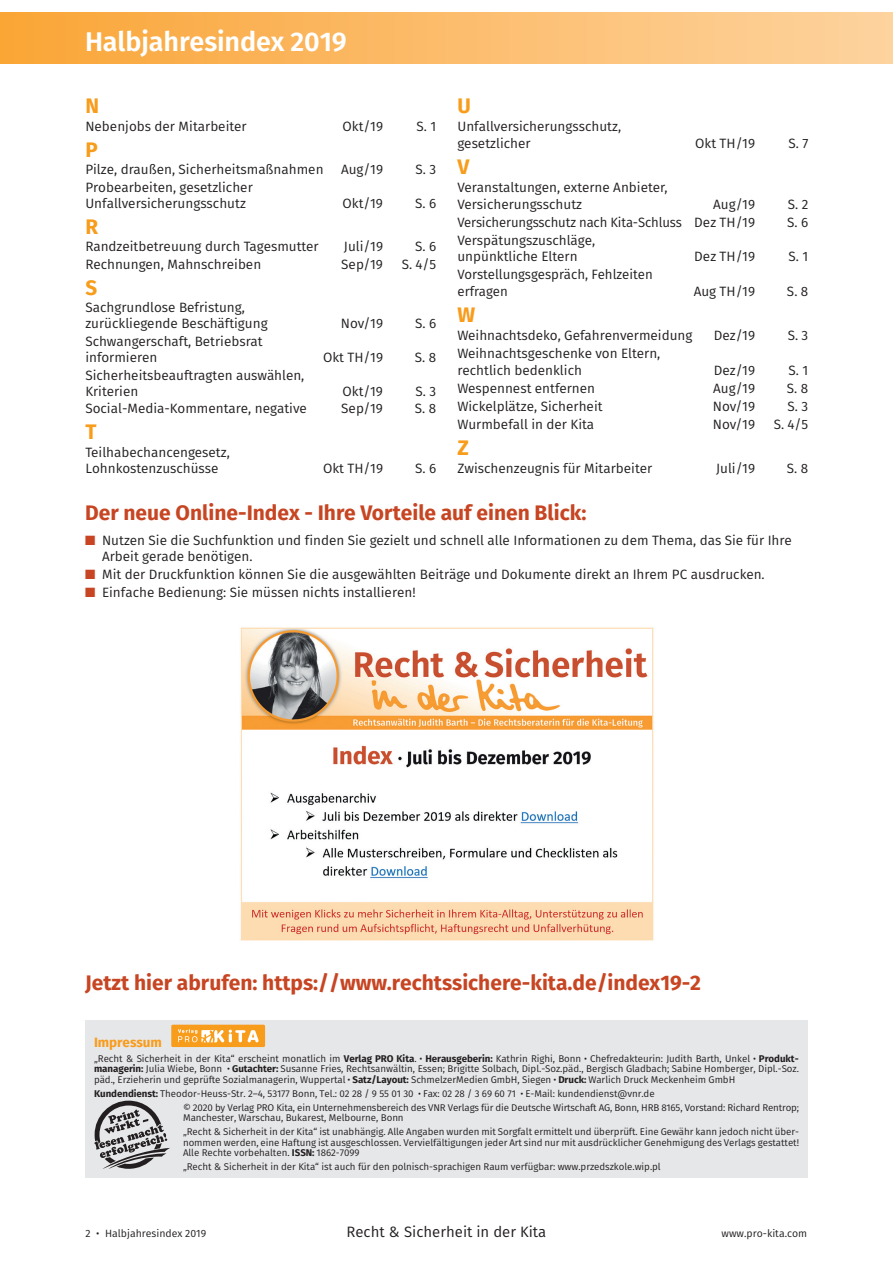
<style>
.page{position:relative;width:893px;height:1263px;background:#fff}
.page>*{position:absolute;margin:0;border:0;box-sizing:border-box;transform-origin:0 0}
.t1{font:600 27px "Fira Sans";letter-spacing:-.005em;color:#fff}
.t2{font:700 21px "Fira Sans";color:#c74522}
.t3{font:700 21px "Fira Sans";color:#f89c1c}
.t4{font:15px "Fira Sans";color:#231f20}
.t5{font:13.5px/16.2px "Fira Sans";color:#231f20}
.t6{font:700 13.5px "Fira Sans";letter-spacing:-.005em;color:#f89c1c}
.t7{font:10.5px "Fira Sans";color:#231f20}
.t8{font:9.75px/10.5px "Fira Sans";letter-spacing:-.005em;color:#231f20}
.s1{color:#c74522}
.s2{font-weight:700}
</style>
<div class="page">
<div style="left:0;top:13px;width:892px;height:51px;background:linear-gradient(to right,#faa537,#fed39f)"></div>
<hr style="left:892px;top:13px;width:1px;height:51px;background:#fdd39e">
<img style="left:240px;top:627px;width:414px;height:314px">
<div style="left:85px;top:1020px;width:723px;height:158px;background:#e6e7e9"></div>
<div style="left:171px;top:1025px;width:94px;height:22px;background:#f89c1c;border-radius:2px"></div>
<svg style="left:178px;top:1029px;width:81px;height:13px"></svg>
<svg style="left:94px;top:1101px;width:76px;height:68px"></svg>
<h1 class="t1" style="left:85px;top:19px;width:263px">Halbjahresindex 2019</h1>
<h2 class="t3" style="left:85px;top:88px;width:15px">N</h2>
<p class="t5" style="left:85px;top:118px;width:163px">Nebenjobs der Mitarbeiter</p>
<p class="t5" style="left:343px;top:118px;width:42px">Okt/19</p>
<p class="t5" style="left:416px;top:118px;width:21px">S. 1</p>
<h2 class="t3" style="left:85px;top:132px;width:14px">P</h2>
<p class="t5" style="left:85px;top:161px;width:240px">Pilze, draußen, Sicherheitsmaßnahmen</p>
<p class="t5" style="left:341px;top:161px;width:43px">Aug/19</p>
<p class="t5" style="left:416px;top:161px;width:22px">S. 3</p>
<p class="t5" style="left:85px;top:178px;width:169px">Probearbeiten, gesetzlicher<br>Unfallversicherungsschutz</p>
<h2 class="t3" style="left:457px;top:88px;width:15px">U</h2>
<p class="t5" style="left:457px;top:118px;width:165px;line-height:16.6px">Unfallversicherungsschutz, gesetzlicher</p>
<p class="t5" style="left:695px;top:135px;width:61px">Okt TH/19</p>
<p class="t5" style="left:788px;top:135px;width:21px">S. 7</p>
<h2 class="t3" style="left:457px;top:149px;width:13px">V</h2>
<p class="t5" style="left:457px;top:179px;width:211px;line-height:16.6px">Veranstaltungen, externe Anbieter,<br>Versicherungsschutz</p>
<p class="t5" style="left:343px;top:195px;width:42px">Okt/19</p>
<p class="t5" style="left:415px;top:195px;width:23px">S. 6</p>
<p class="t5" style="left:713px;top:196px;width:43px">Aug/19</p>
<p class="t5" style="left:788px;top:196px;width:22px">S. 2</p>
<p class="t5" style="left:457px;top:214px;width:299px">Versicherungsschutz nach Kita-Schluss Dez TH/19</p>
<p class="t5" style="left:787px;top:214px;width:23px">S. 6</p>
<p class="t5" style="left:457px;top:231px;width:139px;line-height:16.6px">Verspätungszuschläge, unpünktliche Eltern</p>
<h2 class="t3" style="left:85px;top:209px;width:14px">R</h2>
<p class="t5" style="left:85px;top:238px;width:235px">Randzeitbetreuung durch Tagesmutter</p>
<p class="t5" style="left:344px;top:238px;width:41px">Juli/19</p>
<p class="t5" style="left:415px;top:238px;width:23px">S. 6</p>
<p class="t5" style="left:85px;top:256px;width:177px">Rechnungen, Mahnschreiben</p>
<p class="t5" style="left:341px;top:256px;width:43px">Sep/19</p>
<p class="t5" style="left:402px;top:256px;width:36px">S. 4/5</p>
<h2 class="t3" style="left:85px;top:270px;width:13px">S</h2>
<p class="t5" style="left:85px;top:299px;width:184px">Sachgrundlose Befristung, zurückliegende Beschäftigung</p>
<p class="t5" style="left:694px;top:248px;width:62px">Dez TH/19</p>
<p class="t5" style="left:789px;top:248px;width:21px">S. 1</p>
<p class="t5" style="left:457px;top:266px;width:197px;line-height:16.6px">Vorstellungsgespräch, Fehlzeiten erfragen</p>
<p class="t5" style="left:694px;top:283px;width:63px">Aug TH/19</p>
<p class="t5" style="left:787px;top:283px;width:23px">S. 8</p>
<h2 class="t3" style="left:457px;top:297px;width:19px">W</h2>
<p class="t5" style="left:457px;top:327px;width:236px">Weihnachtsdeko, Gefahrenvermeidung</p>
<p class="t5" style="left:714px;top:327px;width:43px">Dez/19</p>
<p class="t5" style="left:788px;top:327px;width:22px">S. 3</p>
<p class="t5" style="left:457px;top:345px;width:204px;line-height:16.6px">Weihnachtsgeschenke von Eltern, rechtlich bedenklich</p>
<p class="t5" style="left:341px;top:315px;width:44px">Nov/19</p>
<p class="t5" style="left:415px;top:315px;width:23px">S. 6</p>
<p class="t5" style="left:85px;top:333px;width:179px">Schwangerschaft, Betriebsrat informieren</p>
<p class="t5" style="left:323px;top:349px;width:61px">Okt TH/19</p>
<p class="t5" style="left:415px;top:349px;width:23px">S. 8</p>
<p class="t5" style="left:714px;top:362px;width:43px">Dez/19</p>
<p class="t5" style="left:789px;top:362px;width:21px">S. 1</p>
<p class="t5" style="left:85px;top:366px;width:221px">Sicherheitsbeauftragten auswählen,<br>Kriterien</p>
<p class="t5" style="left:457px;top:380px;width:139px">Wespennest entfernen</p>
<p class="t5" style="left:713px;top:380px;width:43px">Aug/19</p>
<p class="t5" style="left:787px;top:380px;width:23px">S. 8</p>
<p class="t5" style="left:457px;top:398px;width:147px">Wickelplätze, Sicherheit</p>
<p class="t5" style="left:713px;top:398px;width:44px">Nov/19</p>
<p class="t5" style="left:788px;top:398px;width:22px">S. 3</p>
<p class="t5" style="left:457px;top:416px;width:138px">Wurmbefall in der Kita</p>
<p class="t5" style="left:713px;top:416px;width:44px">Nov/19</p>
<p class="t5" style="left:774px;top:416px;width:36px">S. 4/5</p>
<h2 class="t3" style="left:457px;top:430px;width:13px">Z</h2>
<p class="t5" style="left:457px;top:460px;width:196px">Zwischenzeugnis für Mitarbeiter</p>
<p class="t5" style="left:716px;top:460px;width:41px">Juli/19</p>
<p class="t5" style="left:787px;top:460px;width:23px">S. 8</p>
<h2 class="t2" style="left:85px;top:495px;width:503px">Der neue Online-Index - Ihre Vorteile auf einen Blick:</h2>
<p class="t5" style="left:102px;top:532px;width:691px;text-indent:-17px"><span class="s1">■</span> Nutzen Sie die Suchfunktion und finden Sie gezielt und schnell alle Informationen zu dem Thema, das Sie für Ihre<br>Arbeit gerade benötigen.</p>
<p class="t5" style="left:85px;top:566px;width:681px"><span class="s1">■</span> Mit der Druckfunktion können Sie die ausgewählten Beiträge und Dokumente direkt an Ihrem PC ausdrucken.</p>
<p class="t5" style="left:85px;top:584px;width:332px"><span class="s1">■</span> Einfache Bedienung: Sie müssen nichts installieren!</p>
<p class="t5" style="left:343px;top:383px;width:42px">Okt/19</p>
<p class="t5" style="left:416px;top:383px;width:22px">S. 3</p>
<p class="t5" style="left:85px;top:400px;width:223px">Social-Media-Kommentare, negative</p>
<p class="t5" style="left:341px;top:400px;width:43px">Sep/19</p>
<p class="t5" style="left:415px;top:400px;width:23px">S. 8</p>
<h2 class="t3" style="left:85px;top:414px;width:13px">T</h2>
<p class="t5" style="left:85px;top:444px;width:146px">Teilhabechancengesetz,<br>Lohnkostenzuschüsse</p>
<p class="t5" style="left:323px;top:460px;width:61px">Okt TH/19</p>
<p class="t5" style="left:415px;top:460px;width:23px">S. 6</p>
<h2 class="t2" style="left:85px;top:965px;width:617px">Jetzt hier abrufen: https://www.rechtssichere-kita.de/index19-2</h2>
<p class="t6" style="left:94px;top:1031px;width:69px">Impressum</p>
<p class="t8" style="left:94px;top:1053px;width:706px">„Recht &amp; Sicherheit in der Kita“ erscheint monatlich im <span class="s2">Verlag PRO Kita</span>. • <span class="s2">Herausgeberin:</span> Kathrin Righi, Bonn • Chefredakteurin: Judith Barth, Unkel • <span class="s2">Produkt&shy;managerin:</span> Julia Wiebe, Bonn • <span class="s2">Gutachter:</span> Susanne Fries, Rechtsanwältin, Essen; Brigitte Solbach, Dipl.-Soz.päd., Bergisch Gladbach; Sabine Homberger, Dipl.-Soz. päd., Erzieherin und geprüfte Sozialmanagerin, Wuppertal • <span class="s2">Satz/Layout:</span> SchmelzerMedien GmbH, Siegen • <span class="s2">Druck:</span> Warlich Druck Meckenheim GmbH</p>
<p class="t8" style="left:183px;top:1086px;width:618px;line-height:14px;text-indent:-89px"><span class="s2">Kundendienst:</span> Theodor-Heuss-Str. 2–4, 53177 Bonn, Tel.: 02 28 / 9 55 01 30 • Fax: 02 28 / 3 69 60 71 • E-Mail: kundendienst@vnr.de<br>© 2020 by Verlag PRO Kita, ein Unternehmensbereich des VNR Verlags für die Deutsche Wirtschaft AG, Bonn, HRB 8165, Vorstand: Richard Rentrop;</p>
<p class="t8" style="left:183px;top:1110px;width:618px;line-height:14px">Manchester, Warschau, Bukarest, Melbourne, Bonn<br>„Recht &amp; Sicherheit in der Kita“ ist unabhängig. Alle Angaben wurden mit Sorgfalt ermittelt und überprüft. Eine Gewähr kann jedoch nicht über-</p>
<p class="t8" style="left:183px;top:1137px;width:617px">nommen werden, eine Haftung ist ausgeschlossen. Vervielfältigungen jeder Art sind nur mit ausdrücklicher Genehmigung des Verlags gestattet!<br>Alle Rechte vorbehalten. <span class="s2">ISSN:</span> 1862-7099</p>
<p class="t8" style="left:183px;top:1161px;width:479px">„Recht &amp; Sicherheit in der Kita“ ist auch für den polnisch-sprachigen Raum verfügbar: www.przedszkole.wip.pl</p>
<p class="t7" style="left:85px;top:1225px;width:122px">2 • Halbjahresindex 2019</p>
<p class="t4" style="left:347px;top:1220px;width:201px">Recht &amp; Sicherheit in der Kita</p>
<p class="t7" style="left:722px;top:1225px;width:87px">www.pro-kita.com</p>
</div>
